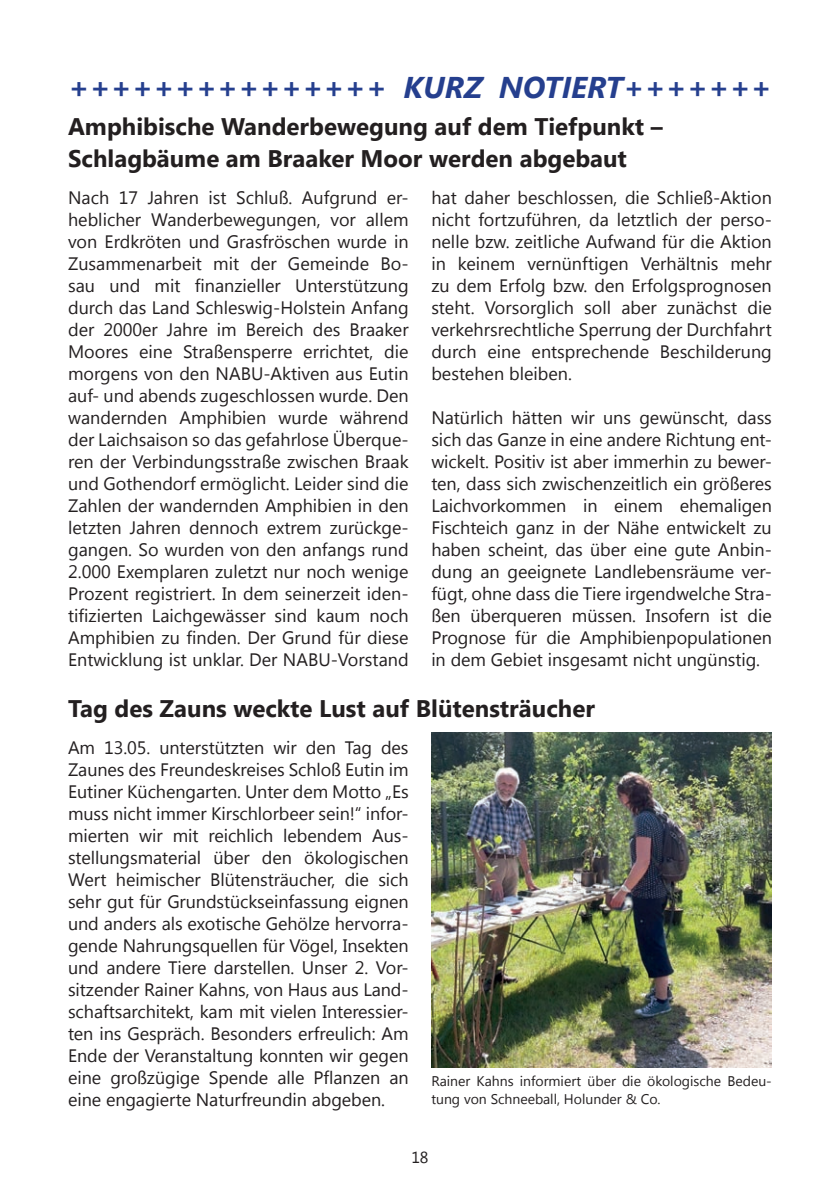
<style>
.page{position:relative;width:840px;height:1191px;background:#fff}
.page>*{position:absolute;margin:0;border:0;box-sizing:border-box;transform-origin:0 0}
.t1{font:italic 700 30px "Segoe UI";color:#253f8e}
.t2{font:700 24px/32px "Segoe UI";color:#231f20}
.t3{font:18px/22px "Segoe UI";letter-spacing:-.005em;color:#231f20;text-align:justify}
.t4{font:16px "Segoe UI";color:#231f20}
.t5{font:14px/18px "Segoe UI";color:#231f20}
</style>
<div class="page">
<img style="left:431px;top:732px;width:340px;height:335px">
<h1 class="t1" style="left:68px;top:66px;width:705px">+++++++++++++++ KURZ NOTIERT+++++++</h1>
<h2 class="t2" style="left:68px;top:109px;width:595px">Amphibische Wanderbewegung auf dem Tiefpunkt –<br>Schlagbäume am Braaker Moor werden abgebaut</h2>
<p class="t3" style="left:431px;top:186px;width:342px">hat daher beschlossen, die Schließ-Aktion nicht fortzuführen, da letztlich der perso&shy;nelle bzw. zeitliche Aufwand für die Aktion in keinem vernünftigen Verhältnis mehr zu dem Erfolg bzw. den Erfolgsprognosen steht. Vorsorglich soll aber zunächst die verkehrsrechtliche Sperrung der Durchfahrt durch eine entsprechende Beschilderung bestehen bleiben.</p>
<p class="t3" style="left:431px;top:406px;width:342px">Natürlich hätten wir uns gewünscht, dass sich das Ganze in eine andere Richtung ent&shy;wickelt. Positiv ist aber immerhin zu bewer&shy;ten, dass sich zwischenzeitlich ein größeres Laichvorkommen in einem ehemaligen Fischteich ganz in der Nähe entwickelt zu haben scheint, das über eine gute Anbin&shy;dung an geeignete Landlebensräume ver&shy;fügt, ohne dass die Tiere irgendwelche Stra&shy;ßen überqueren müssen. Insofern ist die Prognose für die Amphibienpopulationen in dem Gebiet insgesamt nicht ungünstig.</p>
<p class="t3" style="left:68px;top:186px;width:342px">Nach 17 Jahren ist Schluß. Aufgrund er&shy;heblicher Wanderbewegungen, vor allem von Erdkröten und Grasfröschen wurde in Zusammenarbeit mit der Gemeinde Bo&shy;sau und mit finanzieller Unterstützung durch das Land Schleswig-Holstein Anfang der 2000er Jahre im Bereich des Braaker Moores eine Straßensperre errichtet, die morgens von den NABU-Aktiven aus Eutin auf- und abends zugeschlossen wurde. Den wandernden Amphibien wurde während der Laichsaison so das gefahrlose Überque&shy;ren der Verbindungsstraße zwischen Braak und Gothendorf ermöglicht. Leider sind die Zahlen der wandernden Amphibien in den letzten Jahren dennoch extrem zurückge&shy;gangen. So wurden von den anfangs rund 2.000 Exemplaren zuletzt nur noch wenige Prozent registriert. In dem seinerzeit iden&shy;tifizierten Laichgewässer sind kaum noch Amphibien zu finden. Der Grund für diese Entwicklung ist unklar. Der NABU-Vorstand</p>
<h2 class="t2" style="left:68px;top:691px;width:528px">Tag des Zauns weckte Lust auf Blütensträucher</h2>
<p class="t3" style="left:68px;top:736px;width:342px">Am 13.05. unterstützten wir den Tag des Zaunes des Freundeskreises Schloß Eutin im Eutiner Küchengarten. Unter dem Motto „Es muss nicht immer Kirschlorbeer sein!“ infor&shy;mierten wir mit reichlich lebendem Aus&shy;stellungsmaterial über den ökologischen Wert heimischer Blütensträucher, die sich sehr gut für Grundstückseinfassung eignen und anders als exotische Gehölze hervorra&shy;gende Nahrungsquellen für Vögel, Insekten und andere Tiere darstellen. Unser 2. Vor&shy;sitzender Rainer Kahns, von Haus aus Land&shy;schaftsarchitekt, kam mit vielen Interessier&shy;ten ins Gespräch. Besonders erfreulich: Am Ende der Veranstaltung konnten wir gegen eine großzügige Spende alle Pflanzen an eine engagierte Naturfreundin abgeben.</p>
<p class="t5" style="left:431px;top:1071px;width:342px">Rainer Kahns informiert über die ökologische Bedeu&shy;tung von Schneeball, Holunder &amp; Co.</p>
<p class="t4" style="left:411px;top:1146px;width:19px">18</p>
</div>
